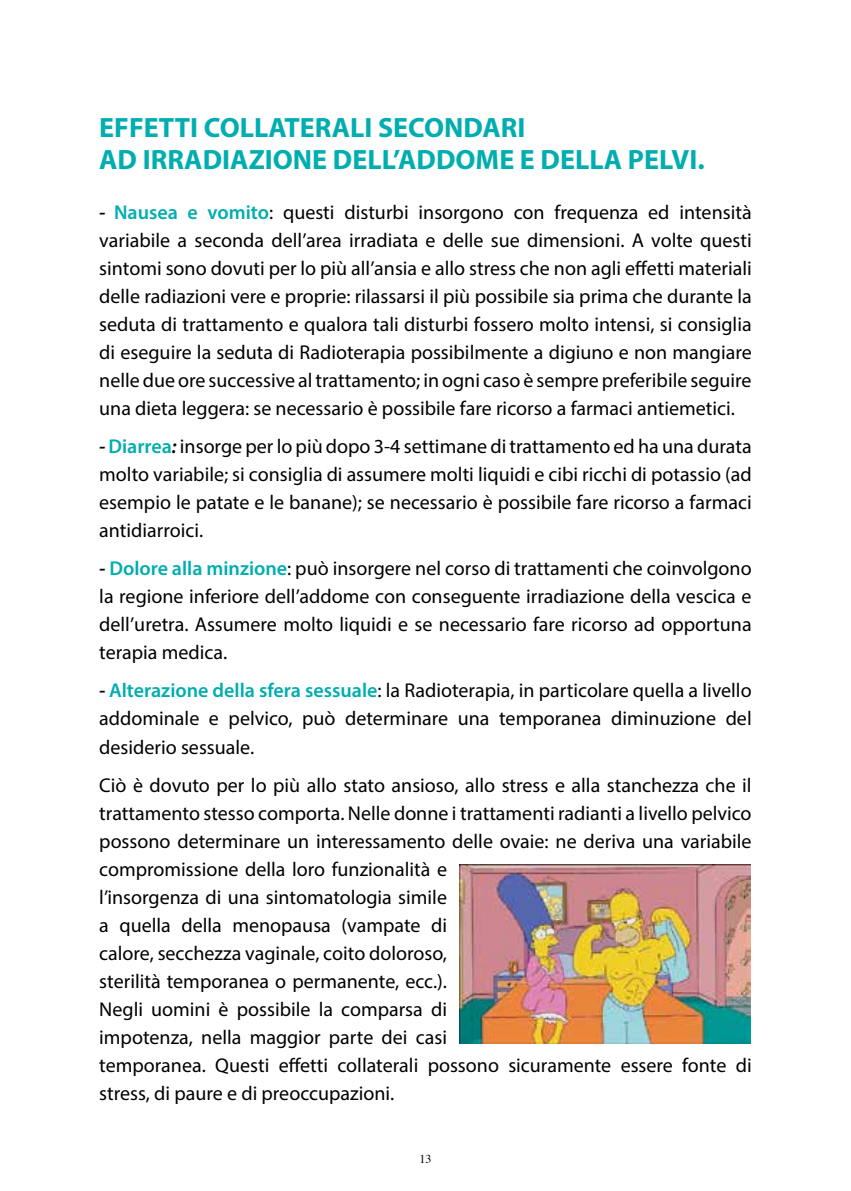
<style>
.page{position:relative;width:851px;height:1191px;background:#fff}
.page>*{position:absolute;margin:0;border:0;box-sizing:border-box;transform-origin:0 0}
.t1{font:700 28px/32px "Myriad Pro";color:#00adaf}
.t2{font:20px/28px "Myriad Pro";color:#000;text-align:justify}
.t3{font:12px "Times";color:#000}
.s1{font-weight:600;font-style:italic}
.s2{font-weight:600;color:#00adaf}
</style>
<div class="page">
<img style="left:459px;top:865px;width:291px;height:178px">
<h1 class="t1" style="left:99px;top:111px;width:607px">EFFETTI COLLATERALI SECONDARI<br>AD IRRADIAZIONE DELL’ADDOME E DELLA PELVI.</h1>
<p class="t2" style="left:99px;top:198px;width:654px"><span class="s1">-</span> <span class="s2">Nausea e vomito</span>: questi disturbi insorgono con frequenza ed intensità variabile a seconda dell’area irradiata e delle sue dimensioni. A volte questi sintomi sono dovuti per lo più all’ansia e allo stress che non agli effetti materiali delle radiazioni vere e proprie: rilassarsi il più possibile sia prima che durante la seduta di trattamento e qualora tali disturbi fossero molto intensi, si consiglia di eseguire la seduta di Radioterapia possibilmente a digiuno e non mangiare nelle due ore successive al trattamento; in ogni caso è sempre preferibile seguire una dieta leggera: se necessario è possibile fare ricorso a farmaci antiemetici.</p>
<p class="t2" style="left:99px;top:432px;width:654px"><span class="s1">-</span> <span class="s2">Diarrea</span><span class="s1">:</span> insorge per lo più dopo 3-4 settimane di trattamento ed ha una durata molto variabile; si consiglia di assumere molti liquidi e cibi ricchi di potassio (ad esempio le patate e le banane); se necessario è possibile fare ricorso a farmaci antidiarroici.</p>
<p class="t2" style="left:99px;top:554px;width:653px"><span class="s1">-</span> <span class="s2">Dolore alla minzione</span>: può insorgere nel corso di trattamenti che coinvolgono la regione inferiore dell’addome con conseguente irradiazione della vescica e dell’uretra. Assumere molto liquidi e se necessario fare ricorso ad opportuna terapia medica.</p>
<p class="t2" style="left:99px;top:676px;width:653px"><span class="s1">-</span> <span class="s2">Alterazione della sfera sessuale</span>: la Radioterapia, in particolare quella a livello addominale e pelvico, può determinare una temporanea diminuzione del desiderio sessuale.</p>
<p class="t2" style="left:99px;top:770px;width:653px;text-align:left">Ciò è dovuto per lo più allo stato ansioso, allo stress e alla stanchezza che il trattamento stesso comporta. Nelle donne i trattamenti radianti a livello pelvico possono determinare un interessamento delle ovaie: ne deriva una variabile compromissione della loro funzionalità e<br>l’insorgenza di una sintomatologia simile<br>a quella della menopausa (vampate di<br>calore, secchezza vaginale, coito doloroso,<br>sterilità temporanea o permanente, ecc.).<br>Negli uomini è possibile la comparsa di<br>impotenza, nella maggior parte dei casi<br>temporanea. Questi effetti collaterali possono sicuramente essere fonte di stress, di paure e di preoccupazioni.</p>
<p class="t3" style="left:419px;top:1147px;width:13px">13</p>
</div>
